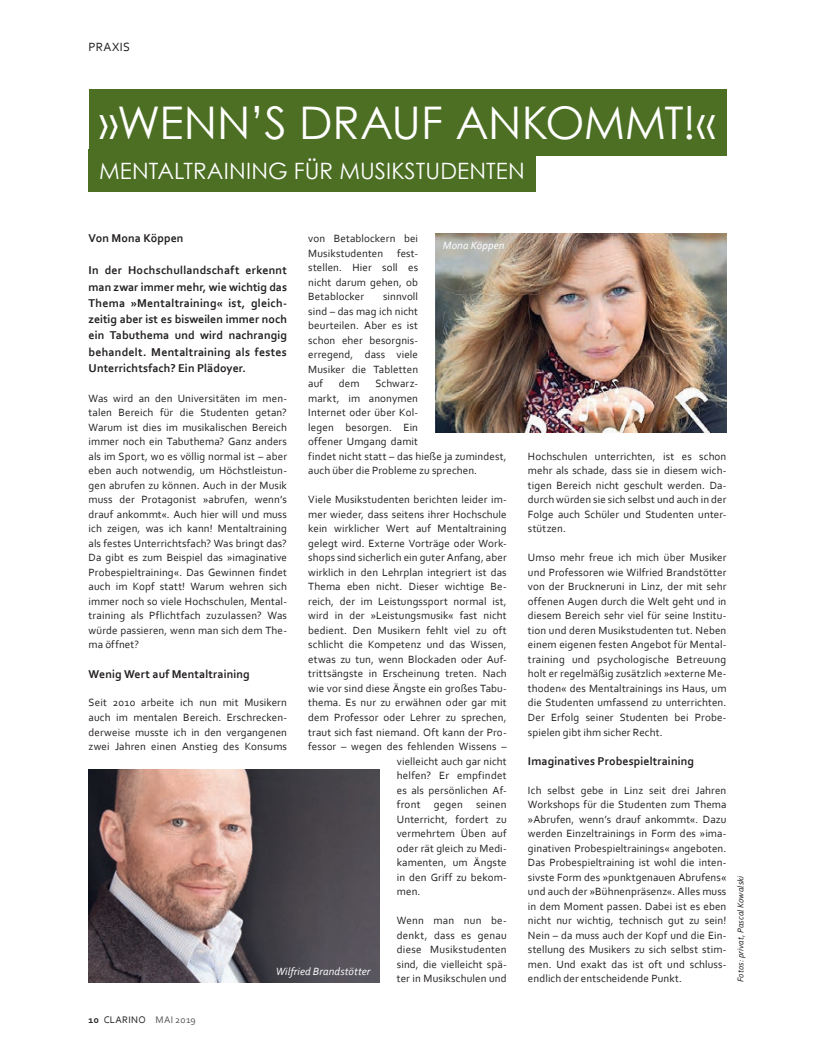
<style>
.page{position:relative;width:815px;height:1053px;background:#fff}
.page>*{position:absolute;margin:0;border:0;box-sizing:border-box;transform-origin:0 0}
.t1{font:45px "Century Gothic";letter-spacing:-.005em;color:#fff}
.t2{font:22.5px "Century Gothic";color:#fff}
.t3{font:12.5px "Corbel Clarino";letter-spacing:.025em;color:#231f20}
.t4{font:11.88px/16.2px "Corbel Clarino Bold";letter-spacing:.01em;color:#231f20;text-align:justify}
.t5{font:11px/14.5px "Corbel Clarino";letter-spacing:.01em;color:#231f20;text-align:justify}
.t6{font:11px "Corbel Clarino Italic";letter-spacing:.01em;color:#fff}
.t7{font:10px "Corbel Clarino";letter-spacing:.03em;color:#231f20}
.t8{font:8.75px "Corbel Clarino Italic";letter-spacing:.01em;color:#231f20}
.s1{font-family:"Corbel Clarino Bold"}
.s2{color:#57585a}
</style>
<div class="page">
<div style="left:89px;top:89px;width:637px;height:66px;background:#4d6f24"></div>
<div style="left:89px;top:149px;width:447px;height:43px;background:#4d6f24"></div>
<img style="left:436px;top:233px;width:290px;height:199px">
<img style="left:89px;top:769px;width:290px;height:212px">
<p class="t3" style="left:89px;top:39px;width:43px">PRAXIS</p>
<h1 class="t1" style="left:99px;top:91px;width:618px">»WENN’S DRAUF ANKOMMT!«</h1>
<h2 class="t2" style="left:99px;top:155px;width:427px">MENTALTRAINING FÜR MUSIKSTUDENTEN</h2>
<p class="t4" style="left:89px;top:230px;width:96px">Von Mona Köppen</p>
<p class="t4" style="left:89px;top:262px;width:200px">In der Hochschullandschaft erkennt man zwar immer mehr, wie wichtig das Thema »Mentaltraining« ist, gleich&shy;zeitig aber ist es bisweilen immer noch ein Tabuthema und wird nachrangig behandelt. Mentaltraining als festes Unterrichtsfach? Ein Plädoyer.</p>
<p class="t5" style="left:89px;top:390px;width:200px">Was wird an den Universitäten im men&shy;talen Bereich für die Studenten getan?<br>Warum ist dies im musikalischen Bereich immer noch ein Tabuthema? Ganz anders als im Sport, wo es völlig normal ist – aber eben auch notwendig, um Höchstleistun&shy;gen abrufen zu können. Auch in der Musik muss der Protagonist »abrufen, wenn’s drauf ankommt«. Auch hier will und muss ich zeigen, was ich kann! Mentaltraining als festes Unterrichtsfach? Was bringt das?<br>Da gibt es zum Beispiel das »imaginative Probespieltraining«. Das Gewinnen findet auch im Kopf statt! Warum wehren sich immer noch so viele Hochschulen, Mental&shy;training als Pflichtfach zuzulassen? Was würde passieren, wenn man sich dem The&shy;ma öffnet?</p>
<p class="t4" style="left:89px;top:665px;width:163px">Wenig Wert auf Mentaltraining</p>
<p class="t5" style="left:89px;top:695px;width:200px">Seit 2010 arbeite ich nun mit Musikern auch im mentalen Bereich. Erschrecken&shy;derweise musste ich in den vergangenen zwei Jahren einen Anstieg des Konsums</p>
<p class="t5" style="left:308px;top:231px;width:111px">von Betablockern bei Musikstudenten fest&shy;stellen. Hier soll es nicht darum gehen, ob Betablocker</p>
<p class="t6" style="left:443px;top:239px;width:63px">Mona Köppen</p>
<p class="t5" style="left:308px;top:289px;width:111px;text-indent:75px">sinnvoll sind – das mag ich nicht beurteilen. Aber es ist schon eher besorgnis&shy;erregend, dass viele Musiker die Tabletten auf</p>
<p class="t5" style="left:308px;top:376px;width:200px;text-align:left;text-indent:67px">Schwarz-<br>markt, im anonymen<br>Internet oder über Kol-<br>legen besorgen. Ein<br>offener Umgang damit<br>findet nicht statt – das hieße ja zumindest, auch über die Probleme zu sprechen.</p>
<p class="t5" style="left:308px;top:492px;width:200px">Viele Musikstudenten berichten leider im-</p>
<p class="t5" style="left:308px;top:506px;width:200px">mer wieder, dass seitens ihrer Hochschule</p>
<p class="t5" style="left:308px;top:521px;width:200px">kein wirklicher Wert auf Mentaltraining</p>
<p class="t5" style="left:308px;top:535px;width:200px">gelegt wird. Externe Vorträge oder Work-</p>
<p class="t5" style="left:308px;top:550px;width:200px">shops sind sicherlich ein guter Anfang, aber</p>
<p class="t5" style="left:308px;top:564px;width:200px">wirklich in den Lehrplan integriert ist das</p>
<p class="t5" style="left:308px;top:579px;width:200px">Thema eben nicht. Dieser wichtige Be-</p>
<p class="t5" style="left:308px;top:593px;width:200px">reich, der im Leistungssport normal ist,</p>
<p class="t5" style="left:308px;top:608px;width:200px">wird in der »Leistungsmusik« fast nicht</p>
<p class="t5" style="left:308px;top:622px;width:200px">bedient. Den Musikern fehlt viel zu oft</p>
<p class="t5" style="left:308px;top:637px;width:200px">schlicht die Kompetenz und das Wissen,</p>
<p class="t5" style="left:308px;top:651px;width:200px">etwas zu tun, wenn Blockaden oder Auf-</p>
<p class="t5" style="left:308px;top:666px;width:200px">trittsängste in Erscheinung treten. Nach</p>
<p class="t5" style="left:308px;top:680px;width:200px">wie vor sind diese Ängste ein großes Tabu-</p>
<p class="t5" style="left:308px;top:695px;width:200px">thema. Es nur zu erwähnen oder gar mit</p>
<p class="t5" style="left:308px;top:709px;width:200px">dem Professor oder Lehrer zu sprechen,</p>
<p class="t5" style="left:308px;top:724px;width:200px">traut sich fast niemand. Oft kann der Pro-</p>
<p class="t5" style="left:308px;top:738px;width:200px">fessor – wegen des fehlenden Wissens –</p>
<p class="t5" style="left:397px;top:753px;width:111px">vielleicht auch gar nicht</p>
<p class="t5" style="left:397px;top:767px;width:111px">helfen? Er empfindet</p>
<p class="t5" style="left:397px;top:782px;width:111px">es als persönlichen Af-</p>
<p class="t5" style="left:397px;top:796px;width:111px">front gegen seinen</p>
<p class="t5" style="left:397px;top:811px;width:111px">Unterricht, fordert zu</p>
<p class="t5" style="left:397px;top:825px;width:111px">vermehrtem Üben auf</p>
<p class="t5" style="left:397px;top:840px;width:111px">oder rät gleich zu Medi-</p>
<p class="t5" style="left:397px;top:854px;width:111px">kamenten, um Ängste</p>
<p class="t5" style="left:397px;top:869px;width:111px">in den Griff zu bekom-</p>
<p class="t5" style="left:397px;top:883px;width:25px">men.</p>
<p class="t5" style="left:397px;top:912px;width:111px">Wenn man nun be&shy;denkt, dass es genau diese Musikstudenten sind, die vielleicht spä&shy;ter in Musikschulen und</p>
<p class="t5" style="left:339px;top:376px;width:22px">dem</p>
<p class="t6" style="left:276px;top:964px;width:96px">Wilfried Brandstötter</p>
<p class="t7" style="left:89px;top:1013px;width:109px"><span class="s1">10</span> CLARINO <span class="s2">MAI 2019</span></p>
<p class="t5" style="left:528px;top:448px;width:200px">Hochschulen unterrichten, ist es schon mehr als schade, dass sie in diesem wich&shy;tigen Bereich nicht geschult werden. Da&shy;durch würden sie sich selbst und auch in der Folge auch Schüler und Studenten unter&shy;stützen.</p>
<p class="t5" style="left:528px;top:550px;width:200px">Umso mehr freue ich mich über Musiker und Professoren wie Wilfried Brandstötter von der Bruckneruni in Linz, der mit sehr offenen Augen durch die Welt geht und in diesem Bereich sehr viel für seine Institu&shy;tion und deren Musikstudenten tut. Neben einem eigenen festen Angebot für Mental&shy;training und psychologische Betreuung holt er regelmäßig zusätzlich »externe Me&shy;thoden« des Mentaltrainings ins Haus, um die Studenten umfassend zu unterrichten.<br>Der Erfolg seiner Studenten bei Probe&shy;spielen gibt ihm sicher Recht.</p>
<p class="t4" style="left:528px;top:752px;width:168px">Imaginatives Probespieltraining</p>
<p class="t5" style="left:528px;top:782px;width:200px">Ich selbst gebe in Linz seit drei Jahren Workshops für die Studenten zum Thema »Abrufen, wenn’s drauf ankommt«. Dazu werden Einzeltrainings in Form des »ima&shy;ginativen Probespieltrainings« angeboten.<br>Das Probespieltraining ist wohl die inten&shy;sivste Form des »punktgenauen Abrufens« und auch der »Bühnenpräsenz«. Alles muss in dem Moment passen. Dabei ist es eben nicht nur wichtig, technisch gut zu sein!<br>Nein – da muss auch der Kopf und die Ein&shy;stellung des Musikers zu sich selbst stim&shy;men. Und exakt das ist oft und schluss&shy;endlich der entscheidende Punkt.</p>
<p class="t8" style="left:735px;top:981px;width:108px;rotate:-90deg">Fotos: privat, Pascal Kowalski</p>
</div>
